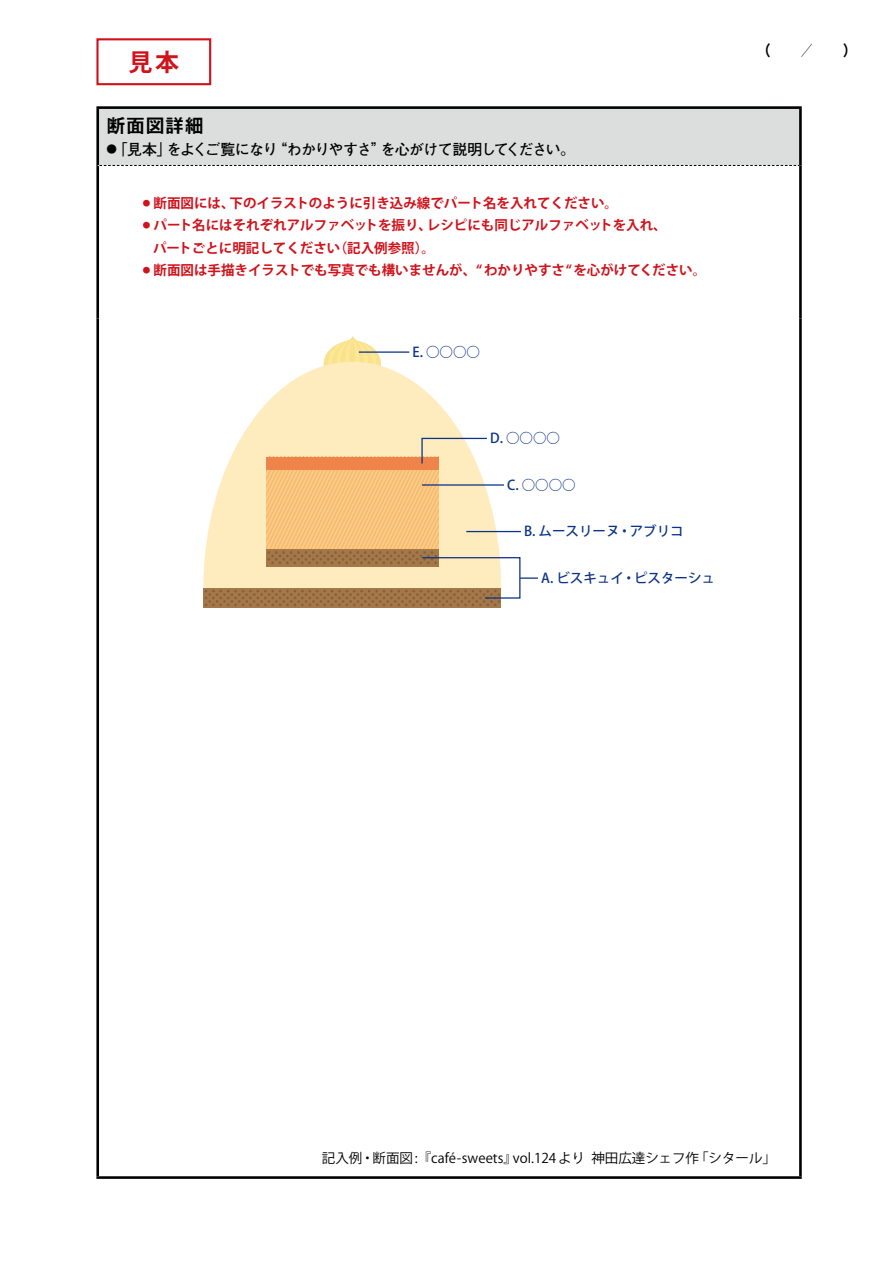
<style>
.page{position:relative;width:893px;height:1263px;background:#fff}
.page>*{position:absolute;margin:0;border:0;box-sizing:border-box;transform-origin:0 0}
.t1{font:700 24px "Koz Go Pro";color:#d0121b}
.t2{font:19.5px "Midashi Go Pro MB31";color:#000}
.t3{font:700 15px "Futo Go B101 Pro";letter-spacing:-.075em;color:#000}
.t4{font:15px "Midashi Go Pro MB31";color:#000}
.t5{font:15px "Midashi Go Pro MB31";color:#000;scale:.8 1}
.t6{font:700 13.5px/22.5px "Koz Go Pro";color:#d0121b}
.t7{font:500 13.5px "Koz Go Pro";color:#0c3388}
.t8{font:13.5px "Koz Go Pro";color:#000}
.t9{font:700 10.5px "Futo Go B101 Pro";color:#000}
.t10{font:700 7.5px "Koz Go Pro";color:#d0121b}
.s1{font-size:15px}
</style>
<div class="page">
<div style="left:98px;top:108px;width:702px;height:57px;background:#dcdddd"></div>
<hr style="left:799px;top:109px;width:3px;height:56px;background:#000">
<hr style="left:96px;top:166px;width:3px;height:153px;background:#000">
<hr style="left:799px;top:165px;width:3px;height:154px;background:#000">
<hr style="left:96px;top:319px;width:3px;height:857px;background:#000">
<hr style="left:799px;top:319px;width:3px;height:857px;background:#000">
<hr style="left:96px;top:1176px;width:706px;height:3px;background:#000">
<svg style="left:96px;top:165px;width:703px;height:1px"></svg>
<hr style="left:96px;top:106px;width:706px;height:3px;background:#000">
<hr style="left:96px;top:109px;width:3px;height:56px;background:#000">
<svg style="left:324px;top:336px;width:57px;height:26px"></svg>
<div style="left:328px;top:340px;width:49px;height:48px;background:#ffe893;border-radius:50%"></div>
<div style="left:332px;top:340px;width:40px;height:48px;background:#f8e18f;border-radius:50%"></div>
<div style="left:336px;top:340px;width:32px;height:48px;background:#ffe893;border-radius:50%"></div>
<div style="left:341px;top:340px;width:23px;height:48px;background:#f8e18f;border-radius:50%"></div>
<div style="left:345px;top:340px;width:15px;height:48px;background:#ffe893;border-radius:50%"></div>
<div style="left:349px;top:340px;width:6px;height:48px;background:#f8e18f;border-radius:50%"></div>
<svg style="left:203px;top:362px;width:260px;height:226px;fill:#feebbe"></svg>
<div style="left:203px;top:588px;width:298px;height:20px;background:#a47849"></div>
<hr style="left:359px;top:351px;width:50px;height:2px;background:#0c3388">
<svg style="left:205px;top:437px;width:333px;height:169px"></svg>
<div style="left:96px;top:38px;width:115px;height:47px;border:2px solid #d0121b"></div>
<h1 class="t1" style="left:129px;top:47px;width:52px">見本</h1>
<h2 class="t2" style="left:106px;top:110px;width:99px">断面図詳細</h2>
<p class="t9" style="left:106px;top:141px;width:23px">●<span class="s1">「</span></p>
<p class="t3" style="left:127px;top:137px;width:46px">見本」</p>
<p class="t3" style="left:167px;top:137px;width:112px">をよくご覧になり</p>
<p class="t3" style="left:381px;top:137px;width:196px">を心がけて説明してください。</p>
<p class="t3" style="left:272px;top:137px;width:115px">“わかりやすさ”</p>
<p class="t6" style="left:230px;top:192px;width:390px">下のイラストのように引き込み線でパート名を入れてください。</p>
<p class="t6" style="left:154px;top:192px;width:82px">断面図には、</p>
<p class="t10" style="left:143px;top:198px;width:9px">●</p>
<p class="t6" style="left:154px;top:215px;width:280px">パート名にはそれぞれアルファベットを振り、</p>
<p class="t6" style="left:427px;top:215px;width:241px">レシピにも同じアルファベットを入れ、</p>
<p class="t10" style="left:143px;top:220px;width:9px">●</p>
<p class="t6" style="left:153px;top:237px;width:555px">パートごとに明記してください<br>断面図は手描きイラストでも写真でも構いませんが、“ わかりやすさ“ を心がけてください。</p>
<p class="t6" style="left:334px;top:237px;width:103px">（記入例参照。(</p>
<p class="t10" style="left:143px;top:265px;width:9px">●</p>
<p class="t7" style="left:412px;top:343px;width:69px">○.E ○○○</p>
<p class="t7" style="left:490px;top:429px;width:71px">D ○. ○○○</p>
<p class="t7" style="left:507px;top:476px;width:70px">C ○. ○○○</p>
<p class="t7" style="left:524px;top:523px;width:161px">B. ムースリーヌ・アブリコ</p>
<p class="t7" style="left:541px;top:569px;width:175px">A. ビスキュイ・ピスターシュ</p>
<p class="t4" style="left:756px;top:38px;width:16px">)</p>
<p class="t5" style="left:801px;top:38px;width:16px">／</p>
<p class="t4" style="left:843px;top:38px;width:16px">(</p>
<p class="t8" style="left:322px;top:1149px;width:196px">記入例・断面図『: café-sweets』</p>
<p class="t8" style="left:513px;top:1149px;width:74px">vol.124より</p>
<p class="t8" style="left:695px;top:1149px;width:82px">「シタール「</p>
<p class="t8" style="left:591px;top:1149px;width:109px">神田広達シェフ作</p>
</div>
